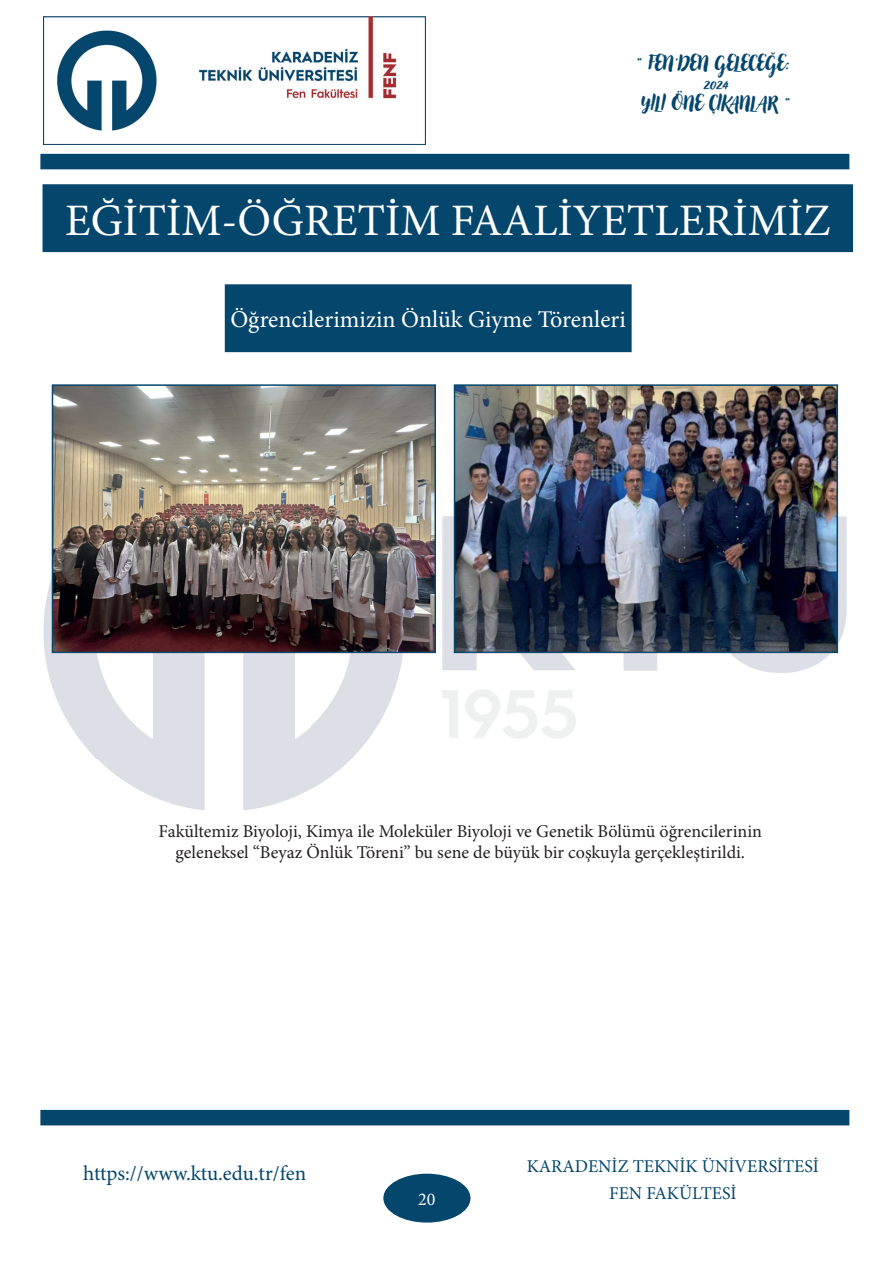
<style>
.page{position:relative;width:893px;height:1263px;background:#fff}
.page>*{position:absolute;margin:0;border:0;box-sizing:border-box;transform-origin:0 0}
.t1{font:45px "Minion Pro";color:#fff}
.t2{font:24px "Minion Pro";color:#fff}
.t3{font:21px "Minion Pro";letter-spacing:-.01em;color:#05466c}
.t4{font:18px/21.6px "Minion Pro";color:#231f20;text-align:center}
.t5{font:18px/27.6px "Minion Pro";color:#05466c;text-align:center}
.t6{font:18px "Minion Pro";color:#fff}
.t7{font:16.5px/19.8px "Adlery Pro";color:#05466c;text-align:center}
</style>
<div class="page">
<img style="left:43px;top:17px;width:383px;height:127px">
<div style="left:40px;top:154px;width:809px;height:15px;background:#05466c"></div>
<div style="left:40px;top:1110px;width:809px;height:15px;background:#05466c"></div>
<div style="left:384px;top:1174px;width:86px;height:48px;background:#05466c;border-radius:50%"></div>
<div style="left:383px;top:1174px;width:87px;height:48px;border:2px solid #05466c;border-radius:50%"></div>
<img style="left:43px;top:400px;width:53px;height:359px">
<img style="left:442px;top:400px;width:405px;height:154px">
<img style="left:420px;top:554px;width:427px;height:185px">
<img style="left:96px;top:653px;width:324px;height:157px">
<div style="left:43px;top:185px;width:809px;height:66px;background:#05466c"></div>
<div style="left:43px;top:184px;width:810px;height:68px;border:2px solid #05466c"></div>
<div style="left:226px;top:285px;width:405px;height:66px;background:#05466c"></div>
<div style="left:225px;top:284px;width:407px;height:68px;border:2px solid #05466c"></div>
<img style="left:55px;top:387px;width:378px;height:263px">
<div style="left:52px;top:384px;width:384px;height:269px;border:2px solid #05466c"></div>
<img style="left:457px;top:387px;width:378px;height:263px">
<div style="left:454px;top:384px;width:384px;height:269px;border:2px solid #05466c"></div>
<p class="t7" style="left:635px;top:54px;width:156px">“ FEN’DEN GELECEĞE:<br>2024<br>YILI ÖNE ÇIKANL AR “</p>
<h1 class="t1" style="left:65px;top:190px;width:766px">EĞİTİM-ÖĞRETİM FAALİYETLERİMİZ</h1>
<h2 class="t2" style="left:230px;top:303px;width:397px">Öğrencilerimizin Önlük Giyme Törenleri</h2>
<p class="t4" style="left:159px;top:820px;width:605px">Fakültemiz Biyoloji, Kimya ile Moleküler Biyoloji ve Genetik Bölümü öğrencilerinin geleneksel “Beyaz Önlük Töreni” bu sene de büyük bir coşkuyla gerçekleştirildi.</p>
<p class="t3" style="left:83px;top:1159px;width:225px">https://www.ktu.edu.tr/fen</p>
<p class="t5" style="left:527px;top:1152px;width:293px">KARADENİZ TEKNİK ÜNİVERSİTESİ<br>FEN FAKÜLTESİ</p>
<p class="t6" style="left:418px;top:1187px;width:19px">20</p>
</div>
